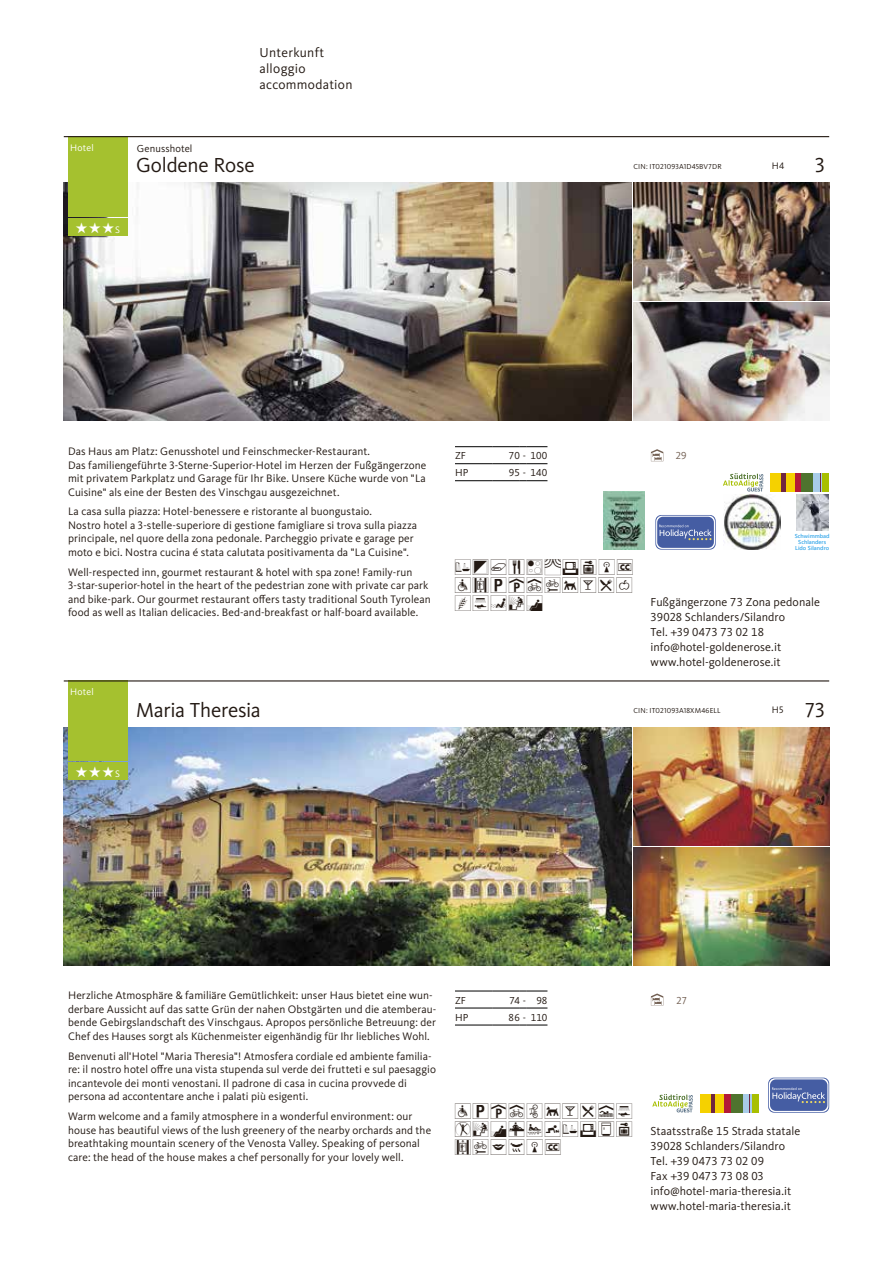
<style>
.page{position:relative;width:893px;height:1263px;background:#fff}
.page>*{position:absolute;margin:0;border:0;box-sizing:border-box;transform-origin:0 0}
.t1{font:21px "Kievit OT";letter-spacing:-.01em;color:#231913}
.t2{font:19.5px/18px "TV Vinschgau 2013";letter-spacing:.08em;color:#231913;text-align:justify}
.t3{font:13.5px/16.2px "Kievit OT";letter-spacing:.02em;color:#231913}
.t4{font:12px/15px "Kievit OT";letter-spacing:.005em;color:#231913}
.t5{font:11.25px/13.5px "Kievit OT";letter-spacing:.005em;color:#231913}
.t6{font:10.5px "Kievit OT";letter-spacing:.01em;color:#231913}
.t7{font:10.5px "Kievit OT";color:#725f52}
.t8{font:9.75px "Kievit OT";letter-spacing:.02em;color:#fff}
.t9{font:9.75px "Kievit OT";color:#231913}
.t10{font:7.5px "Kievit OT";letter-spacing:.015em;color:#231913}
.t11{font:5.7px/5.7px "Webly Sleek UI Semibold";color:#36a7e9;text-align:center}
.s1{font-size:21px}
</style>
<div class="page">
<img style="left:723px;top:495px;width:57px;height:55px">
<img style="left:64px;top:183px;width:567px;height:238px">
<img style="left:634px;top:303px;width:195px;height:118px">
<hr style="left:455px;top:446px;width:37px;height:1px;background:#000">
<svg style="left:492px;top:446px;width:55px;height:1px"></svg>
<hr style="left:455px;top:463px;width:37px;height:1px;background:#000">
<hr style="left:455px;top:480px;width:37px;height:1px;background:#000">
<svg style="left:492px;top:463px;width:55px;height:1px"></svg>
<svg style="left:492px;top:480px;width:55px;height:1px"></svg>
<div style="left:68px;top:136px;width:60px;height:81px;background:#a5c12f"></div>
<div style="left:68px;top:218px;width:60px;height:17px;background:#a5c12f"></div>
<svg style="left:651px;top:449px;width:13px;height:13px"></svg>
<img style="left:796px;top:494px;width:32px;height:36px">
<img style="left:634px;top:183px;width:195px;height:118px">
<img style="left:64px;top:727px;width:567px;height:238px">
<img style="left:634px;top:727px;width:195px;height:118px">
<img style="left:634px;top:847px;width:195px;height:118px">
<hr style="left:455px;top:991px;width:37px;height:1px;background:#000">
<svg style="left:492px;top:991px;width:55px;height:1px"></svg>
<hr style="left:455px;top:1008px;width:37px;height:1px;background:#000">
<hr style="left:455px;top:1025px;width:37px;height:1px;background:#000">
<svg style="left:492px;top:1008px;width:55px;height:1px"></svg>
<svg style="left:492px;top:1025px;width:55px;height:1px"></svg>
<div style="left:68px;top:680px;width:60px;height:81px;background:#a5c12f"></div>
<div style="left:68px;top:763px;width:60px;height:17px;background:#a5c12f"></div>
<svg style="left:651px;top:993px;width:13px;height:13px"></svg>
<svg style="left:768px;top:1077px;width:61px;height:36px"></svg>
<svg style="left:769px;top:1078px;width:59px;height:34px"></svg>
<div style="left:770px;top:1079px;width:57px;height:32px;background:#455da3;border-radius:6px"></div>
<svg style="left:772px;top:1087px;width:53px;height:16px"></svg>
<svg style="left:655px;top:515px;width:61px;height:35px"></svg>
<svg style="left:656px;top:516px;width:59px;height:33px"></svg>
<div style="left:657px;top:517px;width:57px;height:31px;background:#455da3;border-radius:6px"></div>
<svg style="left:659px;top:524px;width:52px;height:16px"></svg>
<hr style="left:64px;top:680px;width:765px;height:1px;background:#231913">
<hr style="left:64px;top:136px;width:765px;height:1px;background:#231913">
<img style="left:604px;top:492px;width:40px;height:58px">
<svg style="left:723px;top:473px;width:40px;height:18px"></svg>
<div style="left:771px;top:473px;width:11px;height:18px;background:#f5d100"></div>
<hr style="left:782px;top:473px;width:4px;height:18px;background:#702640">
<div style="left:786px;top:473px;width:9px;height:18px;background:#f5d100"></div>
<div style="left:795px;top:473px;width:6px;height:18px;background:#b31a38"></div>
<div style="left:801px;top:473px;width:13px;height:18px;background:#4f732e"></div>
<div style="left:814px;top:473px;width:6px;height:18px;background:#a8cce8"></div>
<svg style="left:820px;top:473px;width:2px;height:18px"></svg>
<div style="left:822px;top:473px;width:7px;height:18px;background:#a8bf00"></div>
<svg style="left:652px;top:1094px;width:41px;height:18px"></svg>
<div style="left:700px;top:1094px;width:11px;height:18px;background:#f5d100"></div>
<hr style="left:711px;top:1094px;width:4px;height:18px;background:#702640">
<div style="left:715px;top:1094px;width:9px;height:18px;background:#f5d100"></div>
<div style="left:724px;top:1094px;width:7px;height:18px;background:#b31a38"></div>
<div style="left:731px;top:1094px;width:12px;height:18px;background:#4f732e"></div>
<div style="left:743px;top:1094px;width:6px;height:18px;background:#a8cce8"></div>
<svg style="left:749px;top:1094px;width:3px;height:18px"></svg>
<div style="left:752px;top:1094px;width:7px;height:18px;background:#a8bf00"></div>
<p class="t3" style="left:260px;top:45px;width:94px">Unterkunft alloggio accommodation</p>
<p class="t8" style="left:70px;top:142px;width:25px">Hotel</p>
<p class="t6" style="left:137px;top:143px;width:57px">Genusshotel</p>
<h1 class="t1" style="left:136px;top:153px;width:120px">Goldene Rose</h1>
<p class="t8" style="left:76px;top:224px;width:46px">★★★S</p>
<p class="t10" style="left:634px;top:162px;width:90px">CIN: IT021093A1D45BV7DR</p>
<p class="t9" style="left:772px;top:160px;width:14px">H4</p>
<h1 class="t1" style="left:815px;top:153px;width:11px">3</h1>
<p class="t5" style="left:68px;top:445px;width:360px">Das Haus am Platz: Genusshotel und Feinschmecker-Restaurant.<br>Das familiengeführte 3-Sterne-Superior-Hotel im Herzen der Fußgängerzone mit privatem Parkplatz und Garage für Ihr Bike. Unsere Küche wurde von "La Cuisine" als eine der Besten des Vinschgau ausgezeichnet.</p>
<p class="t5" style="left:68px;top:505px;width:351px">La casa sulla piazza: Hotel-benessere e ristorante al buongustaio.<br>Nostro hotel a 3-stelle-superiore di gestione famigliare si trova sulla piazza principale, nel quore della zona pedonale. Parcheggio private e garage per moto e bici. Nostra cucina é stata calutata positivamenta da "La Cuisine".</p>
<p class="t5" style="left:68px;top:565px;width:364px">Well-respected inn, gourmet restaurant &amp; hotel with spa zone! Family-run 3-star-superior-hotel in the heart of the pedestrian zone with private car park and bike-park. Our gourmet restaurant offers tasty traditional South Tyrolean food as well as Italian delicacies. Bed-and-breakfast or half-board available.</p>
<p class="t8" style="left:70px;top:687px;width:25px">Hotel</p>
<h1 class="t1" style="left:136px;top:698px;width:126px">Maria Theresia</h1>
<p class="t8" style="left:76px;top:768px;width:46px">★★★S</p>
<p class="t6" style="left:455px;top:450px;width:13px">ZF</p>
<p class="t6" style="left:509px;top:450px;width:40px">70 - 100</p>
<p class="t6" style="left:455px;top:467px;width:15px">HP</p>
<p class="t6" style="left:509px;top:467px;width:40px">95 - 140</p>
<p class="t7" style="left:676px;top:450px;width:12px">29</p>
<h2 class="t2" style="left:455px;top:559px;width:180px">AFPQÇ#EI%ˇ ™STUÜÄÅWYZ AOÌÓÛ</h2>
<p class="t11" style="left:795px;top:533px;width:36px">Schwimmbad<br>Schlanders<br>Lido Silandro</p>
<p class="t4" style="left:651px;top:594px;width:171px">Fußgängerzone 73 Zona pedonale<br>39028 Schlanders/Silandro<br>Tel. +39 0473 73 02 18 info@hotel-goldenerose.it www.hotel-goldenerose.it</p>
<p class="t10" style="left:634px;top:707px;width:89px">CIN: IT021093A18XM46ELL</p>
<p class="t9" style="left:772px;top:705px;width:55px">H5 <span class="s1">73</span></p>
<p class="t5" style="left:68px;top:989px;width:370px">Herzliche Atmosphäre &amp; familiäre Gemütlichkeit: unser Haus bietet eine wun&shy;derbare Aussicht auf das satte Grün der nahen Obstgärten und die atemberau&shy;bende Gebirgslandschaft des Vinschgaus. Apropos persönliche Betreuung: der Chef des Hauses sorgt als Küchenmeister eigenhändig für Ihr liebliches Wohl.</p>
<p class="t5" style="left:68px;top:1049px;width:369px">Benvenuti all'Hotel "Maria Theresia"! Atmosfera cordiale ed ambiente familia&shy;re: il nostro hotel offre una vista stupenda sul verde dei frutteti e sul paesaggio incantevole dei monti venostani. Il padrone di casa in cucina provvede di persona ad accontentare anche i palati più esigenti.</p>
<p class="t5" style="left:68px;top:1110px;width:365px">Warm welcome and a family atmosphere in a wonderful environment: our house has beautiful views of the lush greenery of the nearby orchards and the breathtaking mountain scenery of the Venosta Valley. Speaking of personal care: the head of the house makes a chef personally for your lovely well.</p>
<p class="t6" style="left:455px;top:994px;width:13px">ZF</p>
<p class="t6" style="left:509px;top:994px;width:40px">74 - 98</p>
<p class="t6" style="left:455px;top:1011px;width:15px">HP</p>
<p class="t6" style="left:509px;top:1011px;width:40px">86 - 110</p>
<p class="t7" style="left:677px;top:994px;width:12px">27</p>
<h2 class="t2" style="left:455px;top:1104px;width:179px">™TUÜ-ÅWYNO PÓÛIURAEGI SÄˆÙ%ˇ</h2>
<p class="t4" style="left:651px;top:1123px;width:151px">Staatsstraße 15 Strada statale<br>39028 Schlanders/Silandro<br>Tel. +39 0473 73 02 09<br>Fax +39 0473 73 08 03 info@hotel-maria-theresia.it www.hotel-maria-theresia.it</p>
</div>
